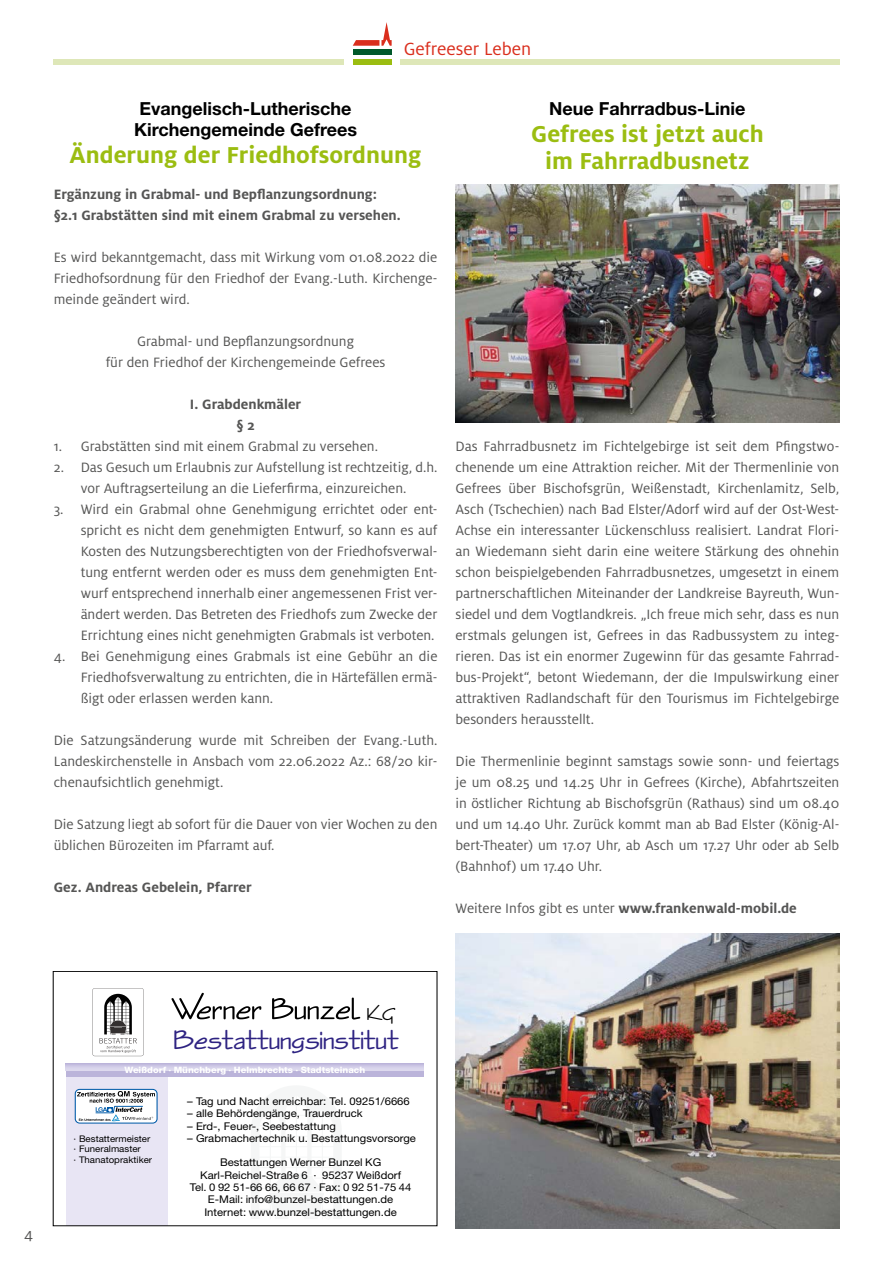
<style>
.page{position:relative;width:893px;height:1263px;background:#fff}
.page>*{position:absolute;margin:0;border:0;box-sizing:border-box;transform-origin:0 0}
.t1{font:28.2px "Enviro D";color:#2e2382;scale:1.17 1}
.t2{font:700 25.5px/27px "Milo OT";color:#9bbd11;text-align:center}
.t3{font:19.5px "Milo OT";color:#da2e1d}
.t4{font:18.15px "Enviro D";color:#000;scale:1.17 1}
.t5{font:700 18px/21px "Helvetica Neue LT";color:#000;text-align:center}
.t6{font:16.5px "Milo OT";color:#565655}
.t7{font:15px/21px "Milo OT";color:#565655;text-align:justify}
.t8{font:700 15px/21px "Milo OT";color:#565655}
.t9{font:10.65px/12.5px "Helvetica Neue";color:#000;text-align:center;scale:1.06 1}
.t10{font:9.15px/10.6px "Helvetica Neue";color:#000;scale:1.06 1}
.t11{font:800 8.7px "Helvetica Neue";color:#fff;scale:1.06 1}
.s1{font-weight:400}
</style>
<div class="page">
<div style="left:353px;top:50px;width:39px;height:5px;background:#00592a"></div>
<div style="left:353px;top:59px;width:39px;height:6px;background:#9bbd11"></div>
<svg style="left:353px;top:22px;width:39px;height:24px"></svg>
<div style="left:400px;top:59px;width:439px;height:6px;background:#dee7b8"></div>
<div style="left:54px;top:59px;width:290px;height:6px;background:#dee7b8"></div>
<img style="left:455px;top:184px;width:384px;height:239px">
<img style="left:455px;top:934px;width:384px;height:294px">
<div style="left:66px;top:1073px;width:102px;height:152px;background:#e8e5f4"></div>
<div style="left:53px;top:971px;width:384px;height:255px;border:1px solid #000"></div>
<svg style="left:66px;top:1070px;width:357px;height:7px;background:#bfb9dc"></svg>
<svg style="left:66px;top:1063px;width:357px;height:7px;background:#cec8e5"></svg>
<div style="left:75px;top:1089px;width:83px;height:34px;border:1px solid #005ba9;border-radius:4px"></div>
<svg style="left:77px;top:1091px;width:78px;height:30px;background:#cacfd2"></svg>
<svg style="left:171px;top:993px;width:189px;height:26px"></svg>
<svg style="left:92px;top:988px;width:52px;height:68px"></svg>
<h3 class="t3" style="left:404px;top:38px;width:129px">Gefreeser Leben</h3>
<p class="t5" style="left:134px;top:97px;width:224px">Evangelisch-Lutherische<br>Kirchengemeinde Gefrees</p>
<h2 class="t2" style="left:70px;top:141px;width:353px">Änderung der Friedhofsordnung</h2>
<p class="t8" style="left:54px;top:183px;width:349px">Ergänzung in Grabmal- und Bepflanzungsordnung: §2.1 Grabstätten sind mit einem Grabmal zu versehen.</p>
<p class="t7" style="left:54px;top:246px;width:385px">Es wird bekanntgemacht, dass mit Wirkung vom 01.08.2022 die Friedhofsordnung für den Friedhof der Evang.-Luth. Kirchenge&shy;meinde geändert wird.</p>
<p class="t7" style="left:106px;top:330px;width:281px;text-align:center">Grabmal- und Bepflanzungsordnung<br>für den Friedhof der Kirchengemeinde Gefrees</p>
<p class="t8" style="left:190px;top:393px;width:113px;text-align:center">I. Grabdenkmäler § 2</p>
<p class="t7" style="left:54px;top:435px;width:326px">1. Grabstätten sind mit einem Grabmal zu versehen.</p>
<p class="t7" style="left:54px;top:456px;width:385px;text-align:center">2. Das Gesuch um Erlaubnis zur Aufstellung ist rechtzeitig, d.h. vor Auftragserteilung an die Lieferfirma, einzureichen.</p>
<p class="t7" style="left:81px;top:498px;width:358px;text-indent:-27px">3. Wird ein Grabmal ohne Genehmigung errichtet oder ent&shy;spricht es nicht dem genehmigten Entwurf, so kann es auf Kosten des Nutzungsberechtigten von der Friedhofsverwal&shy;tung entfernt werden oder es muss dem genehmigten Ent&shy;wurf entsprechend innerhalb einer angemessenen Frist ver&shy;ändert werden. Das Betreten des Friedhofs zum Zwecke der Errichtung eines nicht genehmigten Grabmals ist verboten.</p>
<p class="t7" style="left:81px;top:645px;width:358px;text-indent:-27px">4. Bei Genehmigung eines Grabmals ist eine Gebühr an die Friedhofsverwaltung zu entrichten, die in Härtefällen ermä&shy;ßigt oder erlassen werden kann.</p>
<p class="t7" style="left:54px;top:729px;width:385px">Die Satzungsänderung wurde mit Schreiben der Evang.-Luth.<br>Landeskirchenstelle in Ansbach vom 22.06.2022 Az.: 68/20 kir&shy;chenaufsichtlich genehmigt.</p>
<p class="t7" style="left:54px;top:813px;width:385px">Die Satzung liegt ab sofort für die Dauer von vier Wochen zu den üblichen Bürozeiten im Pfarramt auf.</p>
<p class="t8" style="left:54px;top:876px;width:200px">Gez. Andreas Gebelein, Pfarrer</p>
<p class="t5" style="left:549px;top:97px;width:198px">Neue Fahrradbus-Linie</p>
<h2 class="t2" style="left:531px;top:120px;width:234px">Gefrees ist jetzt auch im Fahrradbusnetz</h2>
<p class="t7" style="left:455px;top:435px;width:385px">Das Fahrradbusnetz im Fichtelgebirge ist seit dem Pfingstwo&shy;chenende um eine Attraktion reicher. Mit der Thermenlinie von Gefrees über Bischofsgrün, Weißenstadt, Kirchenlamitz, Selb, Asch (Tschechien) nach Bad Elster/Adorf wird auf der Ost-West-Achse ein interessanter Lückenschluss realisiert. Landrat Flori&shy;an Wiedemann sieht darin eine weitere Stärkung des ohnehin schon beispielgebenden Fahrradbusnetzes, umgesetzt in einem partnerschaftlichen Miteinander der Landkreise Bayreuth, Wun&shy;siedel und dem Vogtlandkreis. „Ich freue mich sehr, dass es nun erstmals gelungen ist, Gefrees in das Radbussystem zu integ&shy;rieren. Das ist ein enormer Zugewinn für das gesamte Fahrrad&shy;bus-Projekt“, betont Wiedemann, der die Impulswirkung einer attraktiven Radlandschaft für den Tourismus im Fichtelgebirge besonders herausstellt.</p>
<p class="t7" style="left:455px;top:750px;width:385px">Die Thermenlinie beginnt samstags sowie sonn- und feiertags je um 08.25 und 14.25 Uhr in Gefrees (Kirche), Abfahrtszeiten in östlicher Richtung ab Bischofsgrün (Rathaus) sind um 08.40 und um 14.40 Uhr. Zurück kommt man ab Bad Elster (König-Al&shy;bert-Theater) um 17.07 Uhr, ab Asch um 17.27 Uhr oder ab Selb (Bahnhof) um 17.40 Uhr.</p>
<p class="t8" style="left:455px;top:897px;width:343px"><span class="s1">Weitere Infos gibt es unter</span> www.frankenwald-mobil.de</p>
<p class="t6" style="left:24px;top:1225px;width:11px">4</p>
<p class="t4" style="left:367px;top:1004px;width:26px">KG</p>
<h1 class="t1" style="left:173px;top:1024px;width:194px">Bestattungsinstitut</h1>
<p class="t11" style="left:124px;top:1065px;width:229px">Weißdorf · Münchberg · Helmbrechts · Stadtsteinach</p>
<p class="t10" style="left:74px;top:1133px;width:76px">· Bestattermeister · Funeralmaster<br>· Thanatopraktiker</p>
<p class="t9" style="left:187px;top:1095px;width:211px">– Tag und Nacht erreichbar: Tel. 09251/6666</p>
<p class="t9" style="left:187px;top:1107px;width:167px">– alle Behördengänge, Trauerdruck</p>
<p class="t9" style="left:187px;top:1119px;width:142px">– Erd-, Feuer-, Seebestattung</p>
<p class="t9" style="left:187px;top:1132px;width:217px">– Grabmachertechnik u. Bestattungsvorsorge</p>
<p class="t9" style="left:190px;top:1156px;width:211px">Bestattungen Werner Bunzel KG Karl-Reichel-Straße 6 · 95237 Weißdorf<br>Tel. 0 92 51-66 66, 66 67 · Fax: 0 92 51-75 44<br>E-Mail: info@bunzel-bestattungen.de Internet: www.bunzel-bestattungen.de</p>
</div>
